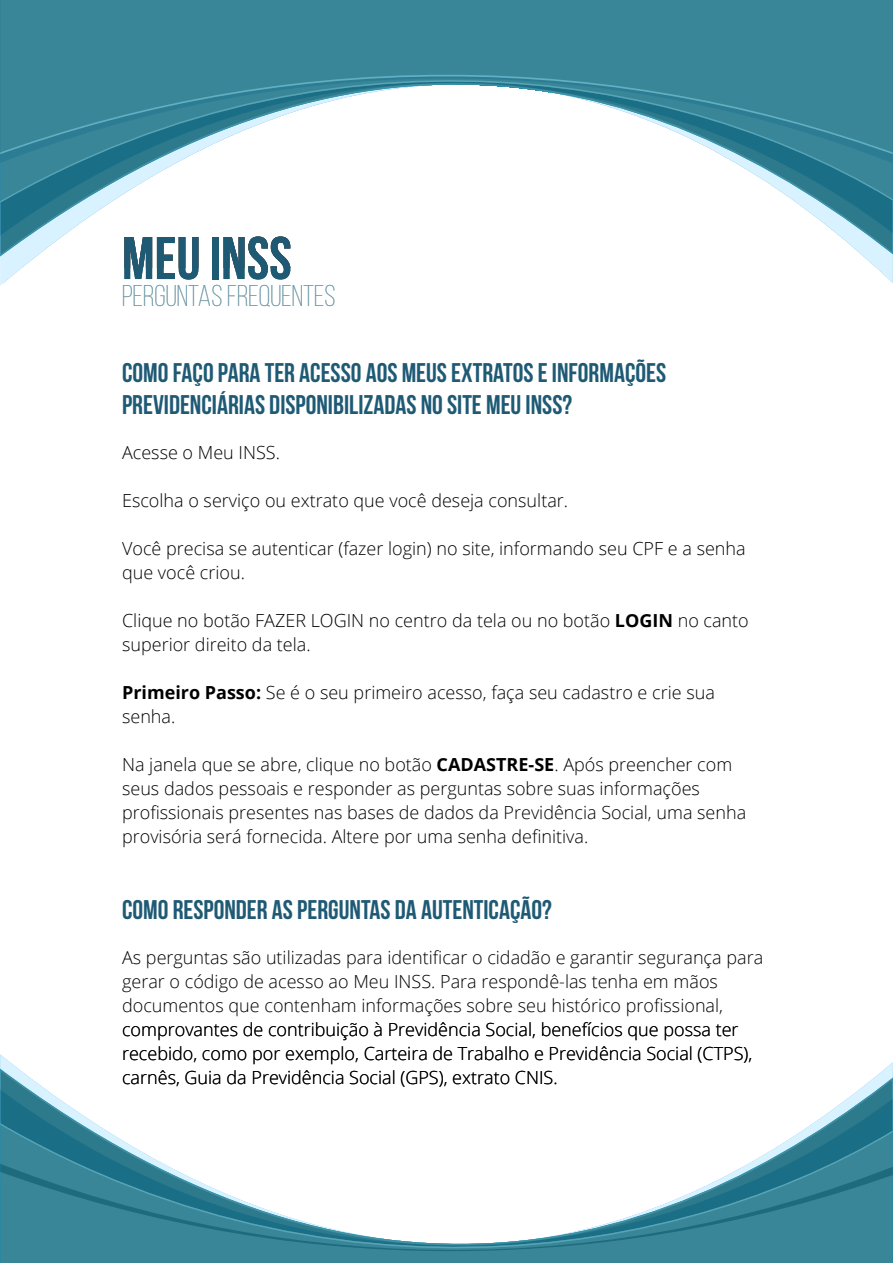
<style>
.page{position:relative;width:893px;height:1263px;background:#fff}
.page>*{position:absolute;margin:0;border:0;box-sizing:border-box;transform-origin:0 0}
.t1{font:700 60px "Bebas Neue";color:#1f5a75}
.t2{font:300 30px "Bebas Neue";color:#639fb3}
.t3{font:700 27px/32.4px "Bebas Neue";color:#1f5a75}
.t4{font:300 18px/24px "Open Sans";color:#000}
.s1{font-weight:700}
</style>
<div class="page">
<svg style="left:0;top:228px;width:893px;height:39px"></svg>
<svg style="left:0;top:180px;width:893px;height:48px"></svg>
<svg style="left:0;top:169px;width:893px;height:11px"></svg>
<div style="left:0;top:0;width:893px;height:75px;background:#398699"></div>
<svg style="left:0;top:75px;width:893px;height:94px"></svg>
<svg style="left:0;top:1061px;width:893px;height:40px"></svg>
<svg style="left:0;top:1101px;width:893px;height:47px"></svg>
<svg style="left:0;top:1148px;width:893px;height:10px"></svg>
<svg style="left:0;top:1158px;width:893px;height:105px;fill:#398699"></svg>
<h1 class="t1" style="left:122px;top:225px;width:171px">MEU INSS</h1>
<h2 class="t2" style="left:122px;top:280px;width:215px">PERGUNTAS FREQUENTES</h2>
<h3 class="t3" style="left:122px;top:356px;width:546px">COMO FAÇO PARA TER ACESSO AOS MEUS EXTRATOS E INFORMAÇÕES<br>PREVIDENCIÁRIAS DISPONIBILIZADAS NO SITE MEU INSS?</h3>
<p class="t4" style="left:122px;top:440px;width:159px">Acesse o Meu INSS.</p>
<p class="t4" style="left:122px;top:488px;width:448px">Escolha o serviço ou extrato que você deseja consultar.</p>
<p class="t4" style="left:122px;top:536px;width:625px">Você precisa se autenticar (fazer login) no site, informando seu CPF e a senha que você criou.</p>
<p class="t4" style="left:122px;top:608px;width:628px">Clique no botão FAZER LOGIN no centro da tela ou no botão <span class="s1">LOGIN</span> no canto superior direito da tela.</p>
<p class="t4" style="left:122px;top:680px;width:594px"><span class="s1">Primeiro Passo:</span> Se é o seu primeiro acesso, faça seu cadastro e crie sua senha.</p>
<p class="t4" style="left:122px;top:752px;width:626px">Na janela que se abre, clique no botão <span class="s1">CADASTRE-SE</span>. Após preencher com seus dados pessoais e responder as perguntas sobre suas informações profissionais presentes nas bases de dados da Previdência Social, uma senha provisória será fornecida. Altere por uma senha definitiva.</p>
<h3 class="t3" style="left:122px;top:893px;width:431px">COMO RESPONDER AS PERGUNTAS DA AUTENTICAÇÃO?</h3>
<p class="t4" style="left:122px;top:945px;width:643px">As perguntas são utilizadas para identificar o cidadão e garantir segurança para gerar o código de acesso ao Meu INSS. Para respondê-las tenha em mãos documentos que contenham informações sobre seu histórico profissional, comprovantes de contribuição à Previdência Social, benefícios que possa ter recebido, como por exemplo, Carteira de Trabalho e Previdência Social (CTPS), carnês, Guia da Previdência Social (GPS), extrato CNIS.</p>
</div>
